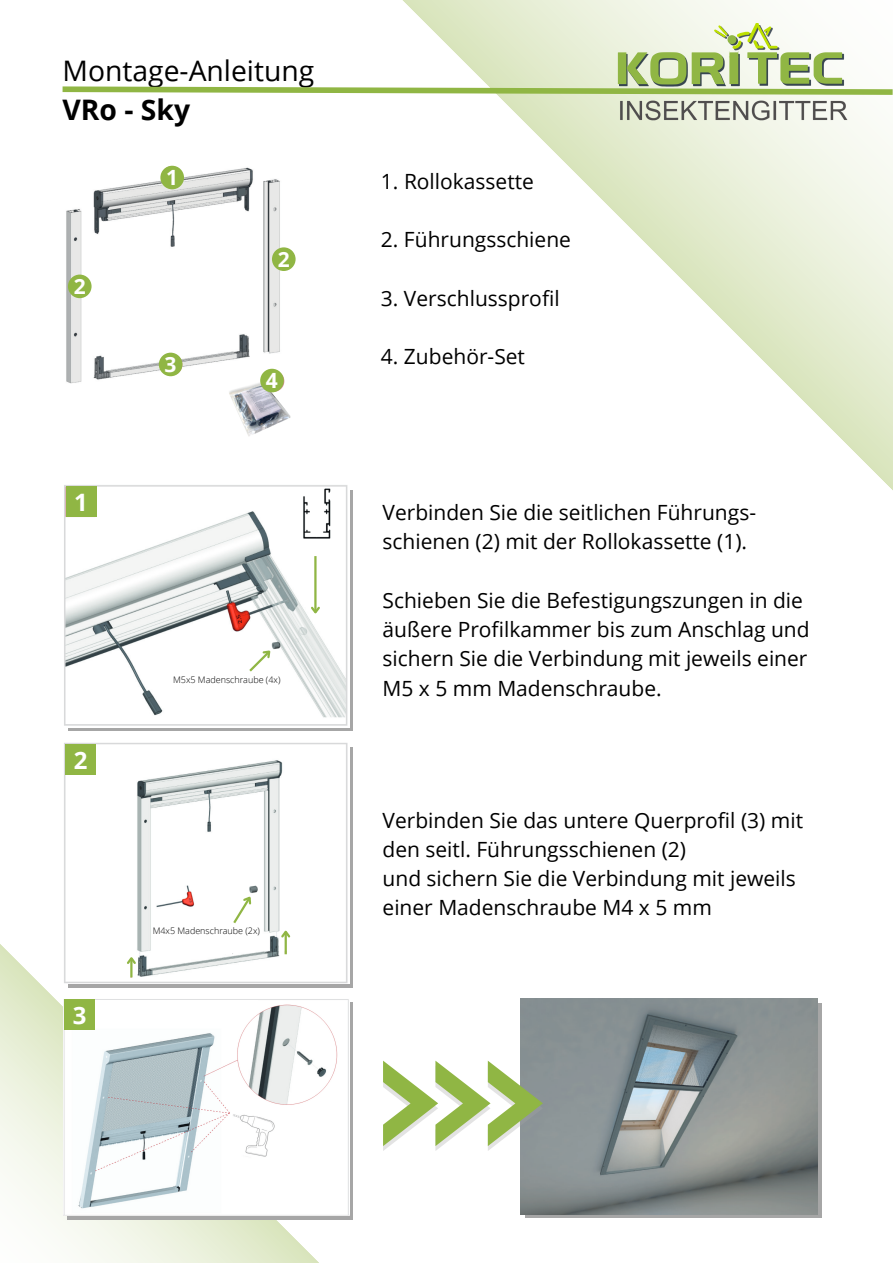
<style>
.page{position:relative;width:893px;height:1264px;background:#fff}
.page>*{position:absolute;margin:0;border:0;box-sizing:border-box;transform-origin:0 0}
.t1{font:28.2px "Open Sans";color:#000}
.t2{font:700 28.2px "Open Sans";color:#000}
.t3{font:700 24px "Open Sans";color:#fff}
.t4{font:21px/29.2px "Open Sans";color:#000}
.t5{font:700 21px "Open Sans";color:#fff}
.t6{font:300 9px "Open Sans";color:#000}
</style>
<div class="page">
<svg style="left:0;top:944px;width:325px;height:318px"></svg>
<svg style="left:403px;top:0;width:489px;height:489px"></svg>
<img style="left:66px;top:165px;width:230px;height:271px">
<div style="left:68px;top:490px;width:284px;height:240px;background:linear-gradient(to right,#a6a6a6,#a6a6a6)"></div>
<img style="left:64px;top:485px;width:285px;height:242px">
<div style="left:196px;top:652px;width:85px;height:63px;background:#fff"></div>
<svg style="left:247px;top:644px;width:29px;height:28px"></svg>
<div style="left:309px;top:602px;width:12px;height:14px;background:#fff"></div>
<hr style="left:314px;top:556px;width:2px;height:56px;background:#90b644">
<svg style="left:311px;top:604px;width:11px;height:12px"></svg>
<div style="left:66px;top:486px;width:30px;height:31px;background:#90b644"></div>
<svg style="left:68px;top:747px;width:284px;height:240px;fill:#a6a6a6"></svg>
<img style="left:63px;top:743px;width:286px;height:240px">
<div style="left:65px;top:744px;width:31px;height:31px;background:#90b644"></div>
<svg style="left:160px;top:891px;width:97px;height:72px"></svg>
<div style="left:280px;top:927px;width:21px;height:24px;background:#fff"></div>
<hr style="left:284px;top:931px;width:3px;height:23px;background:#90b644">
<svg style="left:279px;top:928px;width:12px;height:11px"></svg>
<div style="left:115px;top:953px;width:22px;height:24px;background:#fff"></div>
<svg style="left:127px;top:954px;width:11px;height:23px"></svg>
<div style="left:160px;top:166px;width:24px;height:23px;background:#90b644;border-radius:50%"></div>
<div style="left:272px;top:247px;width:23px;height:24px;background:#90b644;border-radius:50%"></div>
<div style="left:159px;top:352px;width:23px;height:24px;background:#90b644;border-radius:50%"></div>
<div style="left:260px;top:369px;width:24px;height:23px;background:#90b644;border-radius:50%"></div>
<div style="left:68px;top:274px;width:24px;height:24px;background:#90b644;border-radius:50%"></div>
<svg style="left:525px;top:1002px;width:296px;height:215px;background:#9b9d9d"></svg>
<img style="left:520px;top:998px;width:297px;height:216px">
<svg style="left:383px;top:1060px;width:160px;height:91px"></svg>
<svg style="left:67px;top:1002px;width:286px;height:217px;background:#b9b9b9"></svg>
<img style="left:63px;top:998px;width:286px;height:217px">
<div style="left:65px;top:999px;width:30px;height:30px;background:#90b644"></div>
<div style="left:95px;top:1000px;width:163px;height:11px;background:#fff"></div>
<svg style="left:62px;top:24px;width:830px;height:74px"></svg>
<img style="left:619px;top:99px;width:229px;height:23px">
<h1 class="t1" style="left:63px;top:50px;width:253px">Montage-Anleitung</h1>
<h1 class="t2" style="left:63px;top:90px;width:129px">VRo - Sky</h1>
<p class="t5" style="left:74px;top:272px;width:13px">2</p>
<p class="t3" style="left:74px;top:485px;width:15px">1</p>
<p class="t3" style="left:74px;top:743px;width:15px">2</p>
<p class="t3" style="left:73px;top:998px;width:15px">3</p>
<p class="t5" style="left:166px;top:163px;width:13px">1</p>
<p class="t5" style="left:165px;top:350px;width:13px">3</p>
<p class="t5" style="left:278px;top:244px;width:13px">2</p>
<p class="t5" style="left:266px;top:366px;width:13px">4</p>
<p class="t6" style="left:173px;top:673px;width:109px">M5x5 Madenschraube (4x)</p>
<p class="t6" style="left:153px;top:924px;width:109px">M4x5 Madenschraube (2x)</p>
<p class="t4" style="left:381px;top:166px;width:154px">1. Rollokassette</p>
<p class="t4" style="left:381px;top:224px;width:191px">2. Führungsschiene</p>
<p class="t4" style="left:381px;top:283px;width:180px">3. Verschlussprofil</p>
<p class="t4" style="left:381px;top:341px;width:145px">4. Zubehör-Set</p>
<p class="t4" style="left:382px;top:497px;width:375px">Verbinden Sie die seitlichen Führungs&shy;schienen (2) mit der Rollokassette (1).</p>
<p class="t4" style="left:382px;top:585px;width:428px">Schieben Sie die Befestigungszungen in die äußere Profilkammer bis zum Anschlag und sichern Sie die Verbindung mit jeweils einer M5 x 5 mm Madenschraube.</p>
<p class="t4" style="left:382px;top:805px;width:422px">Verbinden Sie das untere Querprofil (3) mit den seitl. Führungsschienen (2)<br>und sichern Sie die Verbindung mit jeweils einer Madenschraube M4 x 5 mm</p>
</div>
